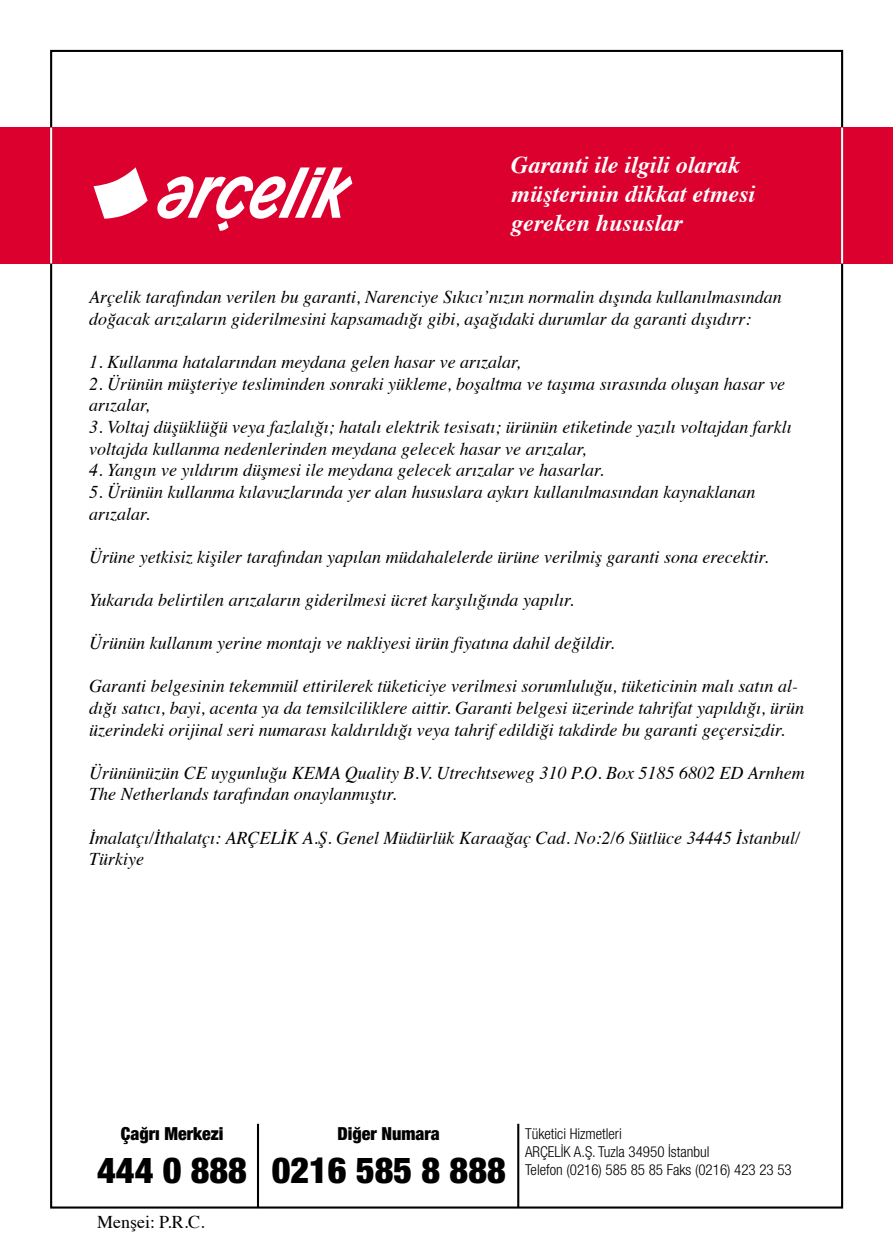
<style>
.page{position:relative;width:893px;height:1259px;background:#fff}
.page>*{position:absolute;margin:0;border:0;box-sizing:border-box;transform-origin:0 0}
.t1{font:900 condensed 36px "Helvetica Neue";color:#000}
.t2{font:italic 700 24px/28.8px "Times";color:#fff}
.t3{font:italic 18px/21.6px "Times";color:#000}
.t4{font:900 condensed 18px "Helvetica Neue";color:#000}
.t5{font:18px "Times";color:#000}
.t6{font:300 condensed 15px/18px "Helvetica Neue";color:#000}
</style>
<div class="page">
<div style="left:0;top:127px;width:893px;height:136px;background:#dc002e"></div>
<svg style="left:94px;top:167px;width:54px;height:52px"></svg>
<svg style="left:157px;top:167px;width:195px;height:64px"></svg>
<hr style="left:50px;top:127px;width:2px;height:136px;background:#fff">
<hr style="left:841px;top:127px;width:2px;height:136px;background:#fff">
<hr style="left:517px;top:1123px;width:2px;height:85px;background:#000">
<hr style="left:257px;top:1123px;width:2px;height:85px;background:#000">
<h2 class="t2" style="left:511px;top:149px;width:246px">Garanti ile ilgili olarak müşterinin dikkat etmesi gereken hususlar</h2>
<p class="t3" style="left:89px;top:285px;width:694px">Arçelik tarafından verilen bu garanti, Narenciye Sıkıcı’nızın normalin dışında kullanılmasından doğacak arızaların giderilmesini kapsamadığı gibi, aşağıdaki durumlar da garanti dışıdırr:</p>
<p class="t3" style="left:89px;top:350px;width:433px">1. Kullanma hatalarından meydana gelen hasar ve arızalar,</p>
<p class="t3" style="left:89px;top:372px;width:697px">2. Ürünün müşteriye tesliminden sonraki yükleme, boşaltma ve taşıma sırasında oluşan hasar ve arızalar,</p>
<p class="t3" style="left:89px;top:415px;width:704px">3. Voltaj düşüklüğü veya fazlalığı; hatalı elektrik tesisatı; ürünün etiketinde yazılı voltajdan farklı voltajda kullanma nedenlerinden meydana gelecek hasar ve arızalar,</p>
<p class="t3" style="left:89px;top:458px;width:516px">4. Yangın ve yıldırım düşmesi ile meydana gelecek arızalar ve hasarlar.</p>
<p class="t3" style="left:89px;top:480px;width:667px">5. Ürünün kullanma kılavuzlarında yer alan hususlara aykırı kullanılmasından kaynaklanan arızalar.</p>
<p class="t3" style="left:89px;top:545px;width:681px">Ürüne yetkisiz kişiler tarafından yapılan müdahalelerde ürüne verilmiş garanti sona erecektir.</p>
<p class="t3" style="left:89px;top:588px;width:486px">Yukarıda belirtilen arızaların giderilmesi ücret karşılığında yapılır.</p>
<p class="t3" style="left:89px;top:631px;width:526px">Ürünün kullanım yerine montajı ve nakliyesi ürün fiyatına dahil değildir.</p>
<p class="t3" style="left:89px;top:674px;width:716px">Garanti belgesinin tekemmül ettirilerek tüketiciye verilmesi sorumluluğu, tüketicinin malı satın al&shy;dığı satıcı, bayi, acenta ya da temsilciliklere aittir. Garanti belgesi üzerinde tahrifat yapıldığı, ürün üzerindeki orijinal seri numarası kaldırıldığı veya tahrif edildiği takdirde bu garanti geçersizdir.</p>
<p class="t3" style="left:89px;top:761px;width:717px">Ürününüzün CE uygunluğu KEMA Quality B.V. Utrechtseweg 310 P.O. Box 5185 6802 ED Arnhem<br>The Netherlands tarafından onaylanmıştır.</p>
<p class="t3" style="left:89px;top:825px;width:712px">İmalatçı/İthalatçı: ARÇELİK A.Ş. Genel Müdürlük Karaağaç Cad. No:2/6 Sütlüce 34445 İstanbul/<br>Türkiye</p>
<p class="t4" style="left:121px;top:1122px;width:104px">Ça€r› Merkezi</p>
<h1 class="t1" style="left:97px;top:1148px;width:151px">444 0 888</h1>
<p class="t5" style="left:97px;top:1205px;width:109px">Menşei: P.R.C.</p>
<p class="t4" style="left:338px;top:1122px;width:104px">Di€er Numara</p>
<h1 class="t1" style="left:272px;top:1148px;width:236px">0216 585 8 888</h1>
<p class="t6" style="left:525px;top:1124px;width:268px">Tüketici Hizmetleri<br>ARÇEL‹K A.fi. Tuzla 34950 ‹stanbul<br>Telefon (0216) 585 85 85 Faks (0216) 423 23 53</p>
</div>
